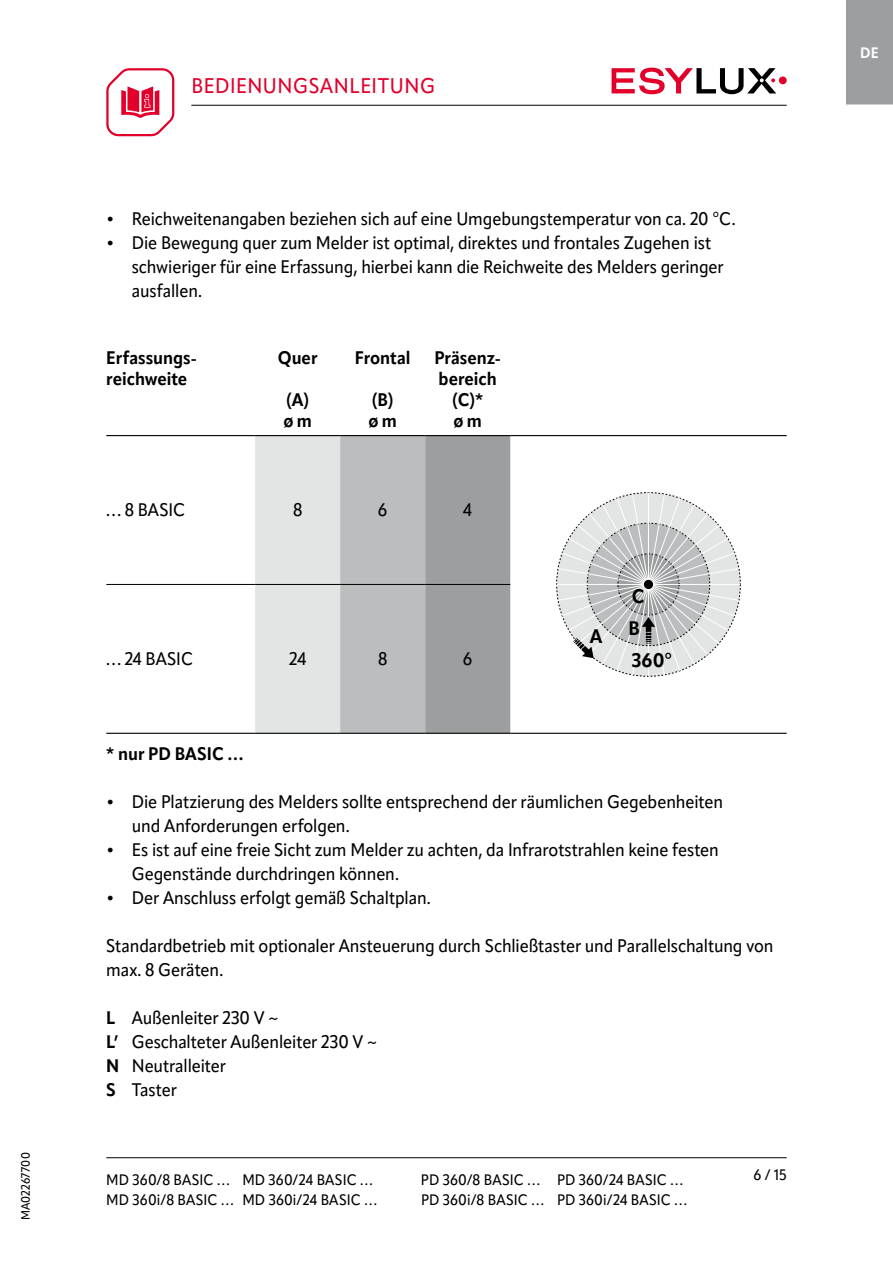
<style>
.page{position:relative;width:893px;height:1263px;background:#fff}
.page>*{position:absolute;margin:0;border:0;box-sizing:border-box;transform-origin:0 0}
.t1{font:500 21px "Apparat Semi Cond";letter-spacing:.025em;color:#e2002b}
.t2{font:700 19.5px "Apparat Semi Cond";color:#000}
.t3{font:500 18px/24px "Apparat Semi Cond";letter-spacing:-.005em;color:#000}
.t4{font:700 18px/21px "Apparat Semi Cond";color:#000}
.t5{font:500 15px "Apparat Semi Cond";letter-spacing:.005em;color:#000}
.t6{font:700 15px "Apparat Semi Cond";color:#fff}
.t7{font:500 12px "Apparat Semi Cond";letter-spacing:.01em;color:#000}
.s1{font-weight:700}
</style>
<div class="page">
<div style="left:779px;top:76px;width:8px;height:8px;background:#e2002b;border-radius:50%"></div>
<svg style="left:612px;top:68px;width:164px;height:26px"></svg>
<svg style="left:106px;top:68px;width:69px;height:69px"></svg>
<hr style="left:106px;top:1157px;width:681px;height:1px;background:#000">
<div style="left:846px;top:0;width:47px;height:105px;background:#9c9e9f"></div>
<hr style="left:846px;top:104px;width:47px;height:2px;background:#fff">
<hr style="left:191px;top:105px;width:596px;height:1px;background:#000">
<svg style="left:255px;top:436px;width:255px;height:297px;background:#bebfc0"></svg>
<hr style="left:425px;top:733px;width:85px;height:1px;background:#000">
<hr style="left:255px;top:584px;width:85px;height:1px;background:#000">
<hr style="left:340px;top:584px;width:85px;height:1px;background:#000">
<hr style="left:425px;top:584px;width:85px;height:1px;background:#000">
<hr style="left:106px;top:733px;width:149px;height:1px;background:#000">
<hr style="left:255px;top:733px;width:85px;height:1px;background:#000">
<hr style="left:340px;top:733px;width:85px;height:1px;background:#000">
<hr style="left:510px;top:733px;width:277px;height:1px;background:#000">
<hr style="left:106px;top:584px;width:149px;height:1px;background:#000">
<hr style="left:106px;top:435px;width:149px;height:1px;background:#000">
<hr style="left:255px;top:435px;width:85px;height:1px;background:#000">
<hr style="left:340px;top:435px;width:85px;height:1px;background:#000">
<hr style="left:425px;top:435px;width:85px;height:1px;background:#000">
<hr style="left:510px;top:435px;width:277px;height:1px;background:#000">
<svg style="left:557px;top:493px;width:183px;height:183px"></svg>
<p class="t7" style="left:18px;top:1220px;width:70px;rotate:-90deg">MA02267700</p>
<p class="t1" style="left:191px;top:73px;width:245px">BEDIENUNGSANLEITUNG</p>
<p class="t3" style="left:106px;top:207px;width:631px">• Reichweitenangaben beziehen sich auf eine Umgebungstemperatur von ca. 20 °C.</p>
<p class="t3" style="left:132px;top:231px;width:593px;text-indent:-26px">• Die Bewegung quer zum Melder ist optimal, direktes und frontales Zugehen ist schwieriger für eine Erfassung, hierbei kann die Reichweite des Melders geringer ausfallen.</p>
<p class="t4" style="left:106px;top:347px;width:90px">Erfassungs&shy;reichweite</p>
<p class="t4" style="left:278px;top:347px;width:41px">Quer</p>
<p class="t4" style="left:283px;top:389px;width:30px">(A) ø m</p>
<p class="t4" style="left:355px;top:347px;width:57px">Frontal</p>
<p class="t4" style="left:368px;top:389px;width:30px">(B) ø m</p>
<p class="t4" style="left:434px;top:347px;width:68px;text-align:center">Präsenz&shy;bereich (C)*<br>ø m</p>
<p class="t3" style="left:106px;top:498px;width:81px">… 8 BASIC</p>
<p class="t3" style="left:293px;top:498px;width:11px">8</p>
<p class="t3" style="left:378px;top:498px;width:11px">6</p>
<p class="t3" style="left:463px;top:498px;width:10px">4</p>
<p class="t3" style="left:106px;top:647px;width:88px">… 24 BASIC</p>
<p class="t3" style="left:289px;top:647px;width:19px">24</p>
<p class="t3" style="left:378px;top:647px;width:11px">8</p>
<p class="t3" style="left:463px;top:647px;width:11px">6</p>
<p class="t2" style="left:590px;top:624px;width:14px">A</p>
<p class="t2" style="left:632px;top:584px;width:14px">C</p>
<p class="t2" style="left:628px;top:616px;width:13px">B</p>
<p class="t2" style="left:632px;top:648px;width:42px">360°</p>
<p class="t4" style="left:106px;top:744px;width:138px">* nur PD BASIC …</p>
<p class="t3" style="left:132px;top:790px;width:593px;text-indent:-26px">• Die Platzierung des Melders sollte entsprechend der räumlichen Gegebenheiten und Anforderungen erfolgen.</p>
<p class="t3" style="left:132px;top:838px;width:589px;text-indent:-26px">• Es ist auf eine freie Sicht zum Melder zu achten, da Infrarotstrahlen keine festen<br>Gegenstände durchdringen können.</p>
<p class="t3" style="left:106px;top:886px;width:326px">• Der Anschluss erfolgt gemäß Schaltplan.</p>
<p class="t3" style="left:106px;top:934px;width:669px">Standardbetrieb mit optionaler Ansteuerung durch Schließtaster und Parallelschaltung von max. 8 Geräten.</p>
<p class="t3" style="left:106px;top:1006px;width:273px"><span class="s1">L</span> Außenleiter 230 V ~<br><span class="s1">L’</span> Geschalteter Außenleiter 230 V ~<br><span class="s1">N</span> Neutralleiter<br><span class="s1">S</span> Taster</p>
<p class="t5" style="left:106px;top:1171px;width:268px">MD 360/8 BASIC … MD 360/24 BASIC …</p>
<p class="t5" style="left:421px;top:1171px;width:263px">PD 360/8 BASIC … PD 360/24 BASIC …</p>
<p class="t5" style="left:106px;top:1190px;width:272px">MD 360i/8 BASIC … MD 360i/24 BASIC …</p>
<p class="t5" style="left:421px;top:1190px;width:267px">PD 360i/8 BASIC … PD 360i/24 BASIC …</p>
<p class="t5" style="left:753px;top:1166px;width:35px">6 / 15</p>
<p class="t6" style="left:860px;top:44px;width:20px">DE</p>
</div>
